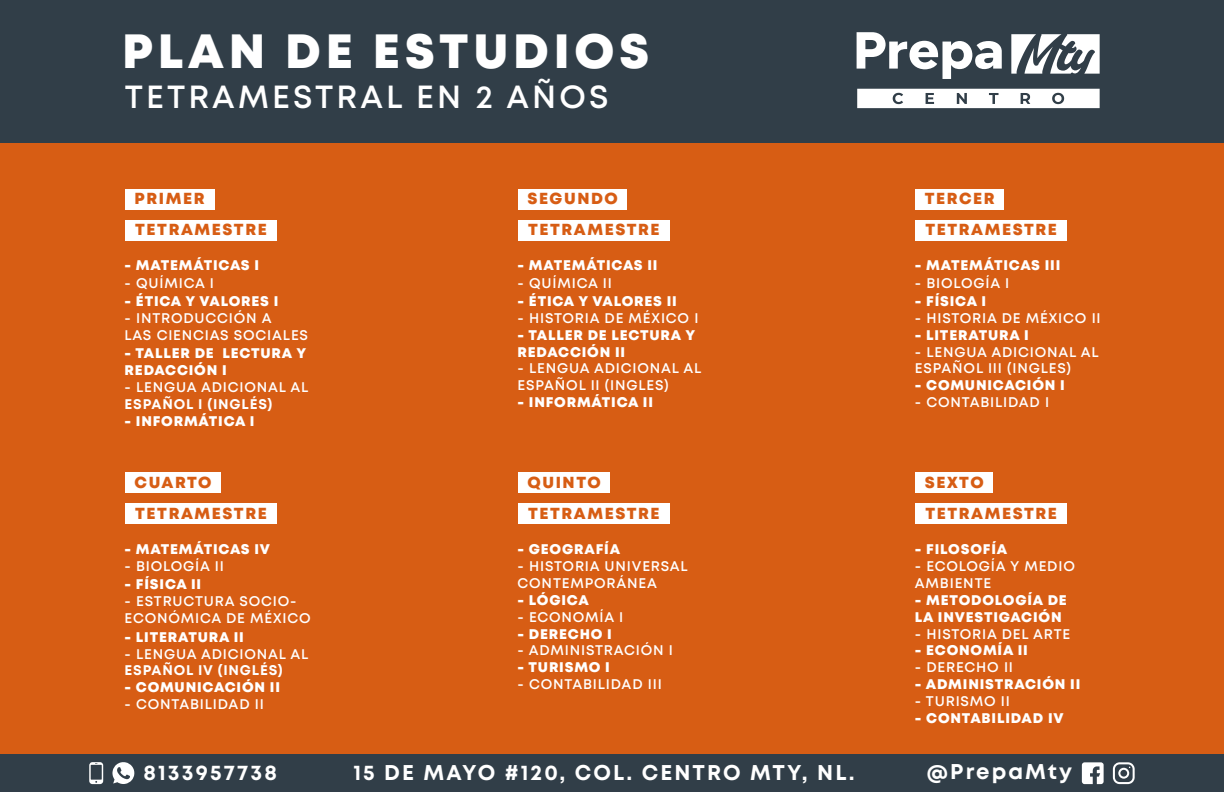
<style>
.page{position:relative;width:1224px;height:792px;background:#fff}
.page>*{position:absolute;margin:0;border:0;box-sizing:border-box;transform-origin:0 0}
.t1{font:800 48px "Mont";letter-spacing:.1em;color:#fff}
.t2{font:600 32px "Mont";letter-spacing:.1em;color:#fff}
.t3{font:700 21.4px "Mont";letter-spacing:.1em;color:#fff}
.t4{font:800 16px "Mont";letter-spacing:.1em;color:#d75d14}
.t5{font:600 14px/16.8px "Mont";letter-spacing:.06em;color:#fff}
.t6{font:800 14px/16.8px "Mont";letter-spacing:.06em;color:#fff}
.t7{font:700 14px "Mont";letter-spacing:.06em;color:#fff}
</style>
<div class="page">
<div style="left:0;top:142px;width:1224px;height:612px;background:#d75d14"></div>
<div style="left:0;top:754px;width:1224px;height:38px;background:#313e48"></div>
<div style="left:916px;top:220px;width:151px;height:21px;background:#fff"></div>
<div style="left:916px;top:189px;width:88px;height:21px;background:#fff"></div>
<div style="left:125px;top:220px;width:151px;height:21px;background:#fff"></div>
<div style="left:125px;top:189px;width:90px;height:21px;background:#fff"></div>
<div style="left:518px;top:220px;width:151px;height:21px;background:#fff"></div>
<div style="left:518px;top:189px;width:109px;height:21px;background:#fff"></div>
<div style="left:125px;top:503px;width:151px;height:21px;background:#fff"></div>
<div style="left:125px;top:472px;width:96px;height:21px;background:#fff"></div>
<div style="left:518px;top:503px;width:151px;height:21px;background:#fff"></div>
<div style="left:518px;top:472px;width:92px;height:21px;background:#fff"></div>
<div style="left:916px;top:503px;width:151px;height:21px;background:#fff"></div>
<div style="left:916px;top:472px;width:77px;height:21px;background:#fff"></div>
<div style="left:0;top:0;width:1224px;height:142px;background:#313e48"></div>
<svg style="left:857px;top:32px;width:145px;height:47px"></svg>
<svg style="left:857px;top:89px;width:243px;height:19px;background:#edefef"></svg>
<svg style="left:1011px;top:34px;width:89px;height:40px"></svg>
<svg style="left:112px;top:762px;width:23px;height:22px"></svg>
<svg style="left:89px;top:762px;width:14px;height:22px"></svg>
<svg style="left:1113px;top:762px;width:22px;height:22px"></svg>
<svg style="left:1082px;top:762px;width:22px;height:22px"></svg>
<h1 class="t1" style="left:122px;top:20px;width:529px">PLAN DE ESTUDIOS</h1>
<h2 class="t2" style="left:125px;top:76px;width:485px">TETRAMESTRAL EN 2 AÑOS</h2>
<p class="t4" style="left:135px;top:188px;width:71px">PRIMER</p>
<p class="t4" style="left:527px;top:188px;width:92px">SEGUNDO</p>
<p class="t4" style="left:925px;top:188px;width:71px">TERCER</p>
<p class="t4" style="left:135px;top:219px;width:133px">TETRAMESTRE</p>
<p class="t4" style="left:528px;top:219px;width:133px">TETRAMESTRE</p>
<p class="t4" style="left:926px;top:219px;width:133px">TETRAMESTRE</p>
<p class="t6" style="left:125px;top:257px;width:136px">- MATEMÁTICAS I</p>
<p class="t5" style="left:125px;top:275px;width:91px">- QUÍMICA I</p>
<p class="t6" style="left:125px;top:292px;width:155px">- ÉTICA Y VALORES I</p>
<p class="t5" style="left:125px;top:310px;width:185px">- INTRODUCCIÓN A<br>LAS CIENCIAS SOCIALES</p>
<p class="t6" style="left:125px;top:345px;width:183px">- TALLER DE LECTURA Y<br>REDACCIÓN I</p>
<p class="t5" style="left:125px;top:379px;width:185px">- LENGUA ADICIONAL AL</p>
<p class="t7" style="left:125px;top:395px;width:149px">ESPAÑOL I (INGLÉS)</p>
<p class="t6" style="left:125px;top:412px;width:131px">- INFORMÁTICA I</p>
<p class="t6" style="left:518px;top:257px;width:141px">- MATEMÁTICAS II</p>
<p class="t5" style="left:518px;top:275px;width:96px">- QUÍMICA II</p>
<p class="t6" style="left:518px;top:292px;width:161px">- ÉTICA Y VALORES II</p>
<p class="t5" style="left:518px;top:310px;width:182px">- HISTORIA DE MÉXICO I</p>
<p class="t6" style="left:518px;top:327px;width:179px">- TALLER DE LECTURA Y<br>REDACCIÓN II</p>
<p class="t5" style="left:518px;top:360px;width:185px">- LENGUA ADICIONAL AL<br>ESPAÑOL II (INGLES)</p>
<p class="t6" style="left:518px;top:394px;width:137px">- INFORMÁTICA II</p>
<p class="t6" style="left:915px;top:257px;width:147px">- MATEMÁTICAS III</p>
<p class="t5" style="left:915px;top:275px;width:96px">- BIOLOGÍA I</p>
<p class="t6" style="left:915px;top:292px;width:73px">- FÍSICA I</p>
<p class="t5" style="left:915px;top:310px;width:187px">- HISTORIA DE MÉXICO II</p>
<p class="t6" style="left:915px;top:327px;width:115px">- LITERATURA I</p>
<p class="t5" style="left:915px;top:343px;width:185px">- LENGUA ADICIONAL AL<br>ESPAÑOL III (INGLES)</p>
<p class="t6" style="left:915px;top:377px;width:151px">- COMUNICACIÓN I</p>
<p class="t5" style="left:915px;top:394px;width:136px">- CONTABILIDAD I</p>
<p class="t4" style="left:135px;top:472px;width:79px">CUARTO</p>
<p class="t4" style="left:527px;top:472px;width:75px">QUINTO</p>
<p class="t4" style="left:925px;top:472px;width:60px">SEXTO</p>
<p class="t4" style="left:135px;top:503px;width:133px">TETRAMESTRE</p>
<p class="t4" style="left:528px;top:503px;width:133px">TETRAMESTRE</p>
<p class="t4" style="left:926px;top:503px;width:133px">TETRAMESTRE</p>
<p class="t6" style="left:125px;top:541px;width:147px">- MATEMÁTICAS IV</p>
<p class="t5" style="left:125px;top:558px;width:101px">- BIOLOGÍA II</p>
<p class="t6" style="left:125px;top:576px;width:78px">- FÍSICA II</p>
<p class="t5" style="left:125px;top:593px;width:188px">- ESTRUCTURA SOCIO-<br>ECONÓMICA DE MÉXICO</p>
<p class="t6" style="left:125px;top:629px;width:121px">- LITERATURA II</p>
<p class="t5" style="left:125px;top:645px;width:185px">- LENGUA ADICIONAL AL</p>
<p class="t7" style="left:125px;top:661px;width:160px">ESPAÑOL IV (INGLÉS)</p>
<p class="t6" style="left:125px;top:679px;width:157px">- COMUNICACIÓN II</p>
<p class="t5" style="left:125px;top:696px;width:141px">- CONTABILIDAD II</p>
<p class="t6" style="left:518px;top:541px;width:104px">- GEOGRAFÍA</p>
<p class="t5" style="left:518px;top:558px;width:172px">- HISTORIA UNIVERSAL<br>CONTEMPORÁNEA</p>
<p class="t6" style="left:518px;top:592px;width:73px">- LÓGICA</p>
<p class="t5" style="left:518px;top:609px;width:107px">- ECONOMÍA I</p>
<p class="t6" style="left:518px;top:625px;width:96px">- DERECHO I</p>
<p class="t5" style="left:518px;top:642px;width:157px">- ADMINISTRACIÓN I</p>
<p class="t6" style="left:518px;top:659px;width:94px">- TURISMO I</p>
<p class="t5" style="left:518px;top:676px;width:146px">- CONTABILIDAD III</p>
<p class="t6" style="left:915px;top:541px;width:94px">- FILOSOFÍA</p>
<p class="t5" style="left:915px;top:558px;width:162px">- ECOLOGÍA Y MEDIO<br>AMBIENTE</p>
<p class="t6" style="left:915px;top:592px;width:154px">- METODOLOGÍA DE<br>LA INVESTIGACIÓN</p>
<p class="t5" style="left:915px;top:625px;width:157px">- HISTORIA DEL ARTE</p>
<p class="t6" style="left:915px;top:642px;width:115px">- ECONOMÍA II</p>
<p class="t5" style="left:915px;top:659px;width:100px">- DERECHO II</p>
<p class="t6" style="left:915px;top:676px;width:167px">- ADMINISTRACIÓN II</p>
<p class="t5" style="left:915px;top:693px;width:97px">- TURISMO II</p>
<p class="t6" style="left:915px;top:709px;width:150px">- CONTABILIDAD IV</p>
<h3 class="t3" style="left:143px;top:759px;width:135px">8133957738</h3>
<h3 class="t3" style="left:353px;top:758px;width:503px">15 DE MAYO #120, COL. CENTRO MTY, NL.</h3>
<h3 class="t3" style="left:927px;top:757px;width:147px">@PrepaMty</h3>
</div>
